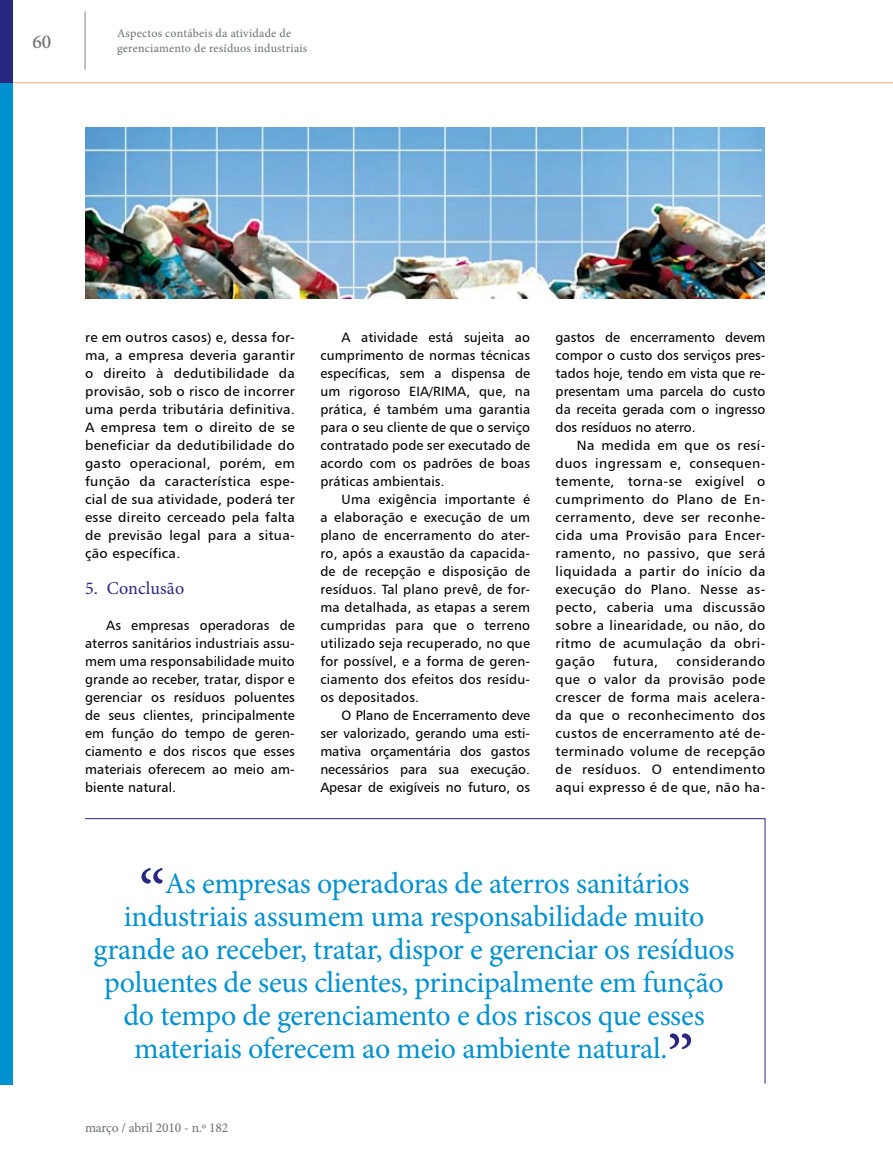
<style>
.page{position:relative;width:893px;height:1170px;background:#fff}
.page>*{position:absolute;margin:0;border:0;box-sizing:border-box;transform-origin:0 0}
.t1{font:68.25px "Minion Pro";color:#282781}
.t2{font:30px "Minion Pro";letter-spacing:-.01em;color:#0091d0}
.t3{font:500 19.5px "Minion Pro";color:#6d6f71}
.t4{font:18px "Minion Pro";letter-spacing:.005em;color:#282781}
.t5{font:13.5px/18px "Humanist 777 BT Roman B";letter-spacing:.02em;color:#000;text-align:justify}
.t6{font:13.5px/18px "Humanist 777 BT Roman B";letter-spacing:.02em;color:#000;text-align:justify;scale:1.04 1}
.t7{font:13.5px "Minion Pro";letter-spacing:-.01em;color:#6d6f71}
.t8{font:12px/15px "Minion Pro";letter-spacing:.02em;color:#6d6f71}
</style>
<div class="page">
<hr style="left:0;top:82px;width:893px;height:1px;background:#e3ab74">
<div style="left:0;top:82px;width:13px;height:1002px;background:#0091d0"></div>
<div style="left:0;top:0;width:13px;height:82px;background:#282781"></div>
<hr style="left:85px;top:11px;width:1px;height:59px;background:#808285">
<svg style="left:85px;top:818px;width:681px;height:266px"></svg>
<img style="left:85px;top:128px;width:679px;height:171px">
<h3 class="t3" style="left:33px;top:28px;width:20px">60</h3>
<p class="t8" style="left:117px;top:26px;width:192px">Aspectos contábeis da atividade de gerenciamento de resíduos industriais</p>
<p class="t6" style="left:85px;top:328px;width:203px">re em outros casos) e, dessa for&shy;ma, a empresa deveria garantir o direito à dedutibilidade da provisão, sob o risco de incorrer uma perda tributária definitiva.<br>A empresa tem o direito de se beneficiar da dedutibilidade do gasto operacional, porém, em função da característica espe&shy;cial de sua atividade, poderá ter esse direito cerceado pela falta de previsão legal para a situa&shy;ção específica.</p>
<h3 class="t4" style="left:85px;top:576px;width:101px">5. Conclusão</h3>
<p class="t5" style="left:85px;top:616px;width:211px;text-indent:21px">As empresas operadoras de aterros sanitários industriais assu&shy;mem uma responsabilidade muito grande ao receber, tratar, dispor e gerenciar os resíduos poluentes de seus clientes, principalmente em função do tempo de geren&shy;ciamento e dos riscos que esses materiais oferecem ao meio am&shy;biente natural.</p>
<p class="t5" style="left:320px;top:328px;width:211px;text-indent:21px">A atividade está sujeita ao cumprimento de normas técnicas específicas, sem a dispensa de um rigoroso EIA/RIMA, que, na prática, é também uma garantia para o seu cliente de que o serviço contratado pode ser executado de acordo com os padrões de boas práticas ambientais.</p>
<p class="t5" style="left:320px;top:490px;width:211px;text-indent:21px">Uma exigência importante é a elaboração e execução de um plano de encerramento do ater&shy;ro, após a exaustão da capacida&shy;de de recepção e disposição de resíduos. Tal plano prevê, de for&shy;ma detalhada, as etapas a serem cumpridas para que o terreno utilizado seja recuperado, no que for possível, e a forma de geren&shy;ciamento dos efeitos dos resídu&shy;os depositados.</p>
<p class="t5" style="left:320px;top:706px;width:211px;text-indent:21px">O Plano de Encerramento deve ser valorizado, gerando uma esti&shy;mativa orçamentária dos gastos necessários para sua execução.<br>Apesar de exigíveis no futuro, os</p>
<p class="t5" style="left:556px;top:328px;width:211px">gastos de encerramento devem compor o custo dos serviços pres&shy;tados hoje, tendo em vista que re&shy;presentam uma parcela do custo da receita gerada com o ingresso dos resíduos no aterro.</p>
<p class="t5" style="left:556px;top:436px;width:211px;text-indent:21px">Na medida em que os resí&shy;duos ingressam e, consequen&shy;temente, torna-se exigível o cumprimento do Plano de En&shy;cerramento, deve ser reconhe&shy;cida uma Provisão para Encer&shy;ramento, no passivo, que será liquidada a partir do início da execução do Plano. Nesse as&shy;pecto, caberia uma discussão sobre a linearidade, ou não, do ritmo de acumulação da obri&shy;gação</p>
<p class="t5" style="left:613px;top:652px;width:47px">futura,</p>
<p class="t5" style="left:556px;top:652px;width:211px;text-indent:121px">considerando que o valor da provisão pode crescer de forma mais acelera&shy;da que o reconhecimento dos custos de encerramento até de&shy;terminado volume de recepção de resíduos. O entendimento aqui expresso é de que, não ha-</p>
<h1 class="t1" style="left:139px;top:849px;width:28px">“</h1>
<h2 class="t2" style="left:165px;top:863px;width:526px">As empresas operadoras de aterros sanitários</h2>
<h2 class="t2" style="left:124px;top:896px;width:582px">industriais assumem uma responsabilidade muito</h2>
<h2 class="t2" style="left:93px;top:929px;width:643px">grande ao receber, tratar, dispor e gerenciar os resíduos</h2>
<h2 class="t2" style="left:104px;top:962px;width:621px">poluentes de seus clientes, principalmente em função</h2>
<h2 class="t2" style="left:123px;top:995px;width:583px">do tempo de gerenciamento e dos riscos que esses</h2>
<h2 class="t2" style="left:134px;top:1028px;width:535px">materiais oferecem ao meio ambiente natural.</h2>
<h1 class="t1" style="left:667px;top:1014px;width:29px">”</h1>
<p class="t7" style="left:85px;top:1118px;width:145px">março / abril 2010 - n.º 182</p>
</div>
